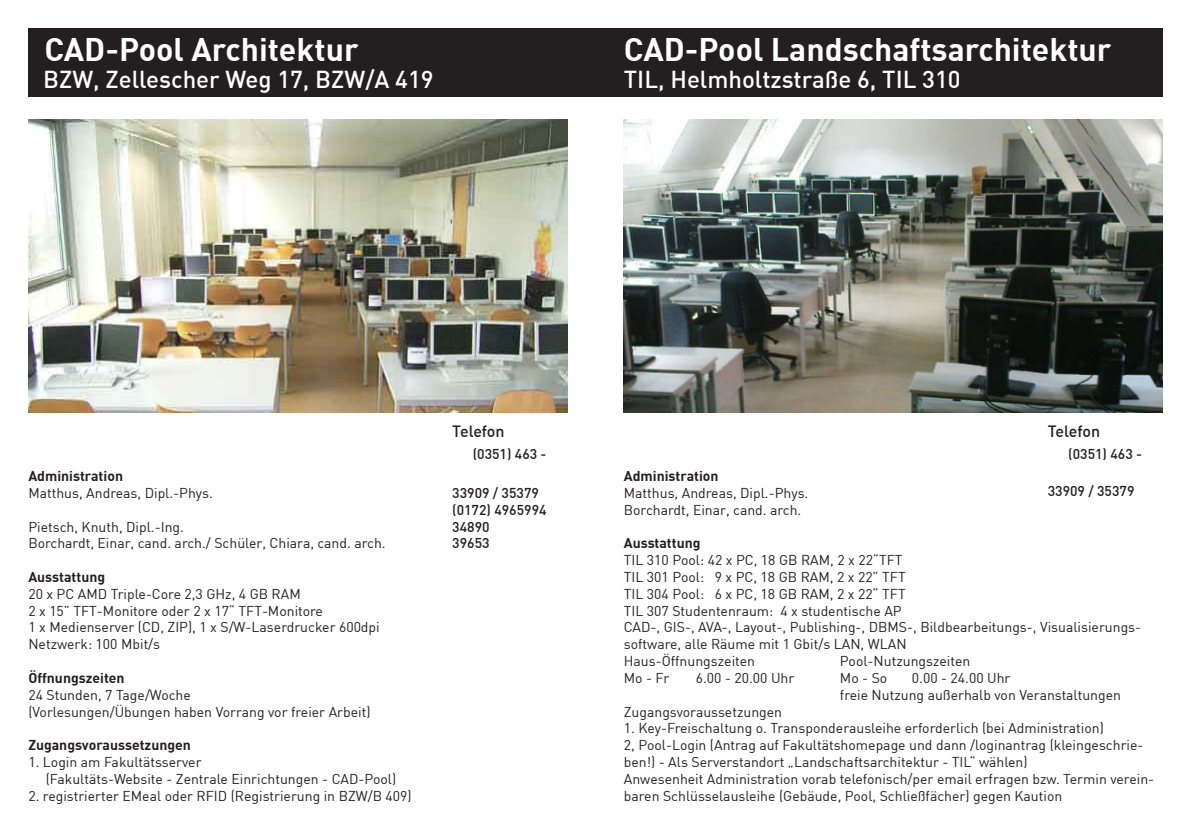
<style>
.page{position:relative;width:1191px;height:840px;background:#fff}
.page>*{position:absolute;margin:0;border:0;box-sizing:border-box;transform-origin:0 0}
.t1{font:700 32px "DIN";color:#fff}
.t2{font:500 24px "DIN";color:#fff}
.t3{font:500 16px "DIN";letter-spacing:-.01em;color:#231f20}
.t4{font:14px/16.8px "DIN";color:#231f20}
.t5{font:700 14px "DIN";color:#231f20}
.t6{font:500 14px "DIN";color:#231f20}
</style>
<div class="page">
<div style="left:28px;top:28px;width:1134px;height:68px;background:#231f20"></div>
<img style="left:28px;top:119px;width:539px;height:293px">
<img style="left:624px;top:119px;width:538px;height:293px">
<p class="t1" style="left:44px;top:29px;width:316px">CAD-Pool Architektur</p>
<p class="t2" style="left:43px;top:63px;width:392px">BZW, Zellescher Weg 17, BZW/A 419</p>
<p class="t1" style="left:624px;top:29px;width:489px">CAD-Pool Landschaftsarchitektur</p>
<p class="t2" style="left:624px;top:63px;width:338px">TIL, Helmholtzstraße 6, TIL 310</p>
<p class="t5" style="left:28px;top:466px;width:96px">Administration</p>
<p class="t4" style="left:28px;top:484px;width:186px">Matthus, Andreas, Dipl.-Phys.</p>
<p class="t4" style="left:28px;top:517px;width:157px">Pietsch, Knuth, Dipl.-Ing.</p>
<p class="t4" style="left:28px;top:534px;width:359px">Borchardt, Einar, cand. arch./ Schüler, Chiara, cand. arch.</p>
<p class="t5" style="left:28px;top:567px;width:78px">Ausstattung</p>
<p class="t4" style="left:28px;top:584px;width:274px">20 x PC AMD Triple-Core 2,3 GHz, 4 GB RAM</p>
<p class="t4" style="left:28px;top:601px;width:296px">2 x 15” TFT-Monitore oder 2 x 17“ TFT-Monitore</p>
<p class="t4" style="left:28px;top:618px;width:353px">1 x Medienserver (CD, ZIP), 1 x S/W-Laserdrucker 600dpi</p>
<p class="t4" style="left:28px;top:635px;width:133px">Netzwerk: 100 Mbit/s</p>
<p class="t5" style="left:28px;top:668px;width:98px">Öffnungszeiten</p>
<p class="t4" style="left:28px;top:685px;width:164px">24 Stunden, 7 Tage/Woche</p>
<p class="t4" style="left:28px;top:702px;width:344px">(Vorlesungen/Übungen haben Vorrang vor freier Arbeit)</p>
<p class="t5" style="left:28px;top:735px;width:164px">Zugangsvoraussetzungen</p>
<p class="t4" style="left:28px;top:752px;width:175px">1. Login am Fakultätsserver</p>
<p class="t4" style="left:46px;top:769px;width:352px">(Fakultäts-Website - Zentrale Einrichtungen - CAD-Pool)</p>
<p class="t4" style="left:28px;top:786px;width:385px">2. registrierter EMeal oder RFID (Registrierung in BZW/B 409)</p>
<p class="t3" style="left:452px;top:421px;width:54px">Telefon</p>
<p class="t6" style="left:473px;top:445px;width:75px">(0351) 463 -</p>
<p class="t6" style="left:452px;top:483px;width:88px">33909 / 35379</p>
<p class="t6" style="left:452px;top:500px;width:96px">(0172) 4965994</p>
<p class="t6" style="left:452px;top:517px;width:39px">34890</p>
<p class="t6" style="left:452px;top:534px;width:39px">39653</p>
<p class="t3" style="left:1047px;top:421px;width:54px">Telefon</p>
<p class="t6" style="left:1068px;top:445px;width:75px">(0351) 463 -</p>
<p class="t6" style="left:1047px;top:482px;width:88px">33909 / 35379</p>
<p class="t5" style="left:624px;top:466px;width:96px">Administration</p>
<p class="t4" style="left:624px;top:484px;width:186px">Matthus, Andreas, Dipl.-Phys.</p>
<p class="t4" style="left:624px;top:500px;width:179px">Borchardt, Einar, cand. arch.</p>
<p class="t5" style="left:624px;top:534px;width:78px">Ausstattung</p>
<p class="t4" style="left:624px;top:551px;width:280px">TIL 310 Pool: 42 x PC, 18 GB RAM, 2 x 22“TFT</p>
<p class="t4" style="left:624px;top:568px;width:283px">TIL 301 Pool: 9 x PC, 18 GB RAM, 2 x 22” TFT</p>
<p class="t4" style="left:624px;top:584px;width:283px">TIL 304 Pool: 6 x PC, 18 GB RAM, 2 x 22“ TFT</p>
<p class="t4" style="left:624px;top:601px;width:279px">TIL 307 Studentenraum: 4 x studentische AP</p>
<p class="t4" style="left:624px;top:618px;width:519px">CAD-, GIS-, AVA-, Layout-, Publishing-, DBMS-, Bildbearbeitungs-, Visualisierungs&shy;software, alle Räume mit 1 Gbit/s LAN, WLAN</p>
<p class="t4" style="left:624px;top:652px;width:133px">Haus-Öffnungszeiten</p>
<p class="t4" style="left:840px;top:652px;width:132px">Pool-Nutzungszeiten</p>
<p class="t4" style="left:624px;top:668px;width:47px">Mo - Fr</p>
<p class="t4" style="left:696px;top:668px;width:100px">6.00 - 20.00 Uhr</p>
<p class="t4" style="left:840px;top:668px;width:49px">Mo - So</p>
<p class="t4" style="left:912px;top:668px;width:100px">0.00 - 24.00 Uhr</p>
<p class="t4" style="left:840px;top:685px;width:283px">freie Nutzung außerhalb von Veranstaltungen</p>
<p class="t4" style="left:624px;top:702px;width:160px">Zugangsvoraussetzungen</p>
<p class="t4" style="left:624px;top:719px;width:481px">1. Key-Freischaltung o. Transponderausleihe erforderlich (bei Administration)</p>
<p class="t4" style="left:624px;top:736px;width:521px">2, Pool-Login (Antrag auf Fakultätshomepage und dann /loginantrag (kleingeschrie&shy;ben!) - Als Serverstandort „Landschaftsarchitektur - TIL“ wählen)</p>
<p class="t4" style="left:624px;top:769px;width:532px">Anwesenheit Administration vorab telefonisch/per email erfragen bzw. Termin verein&shy;baren Schlüsselausleihe (Gebäude, Pool, Schließfächer) gegen Kaution</p>
</div>
